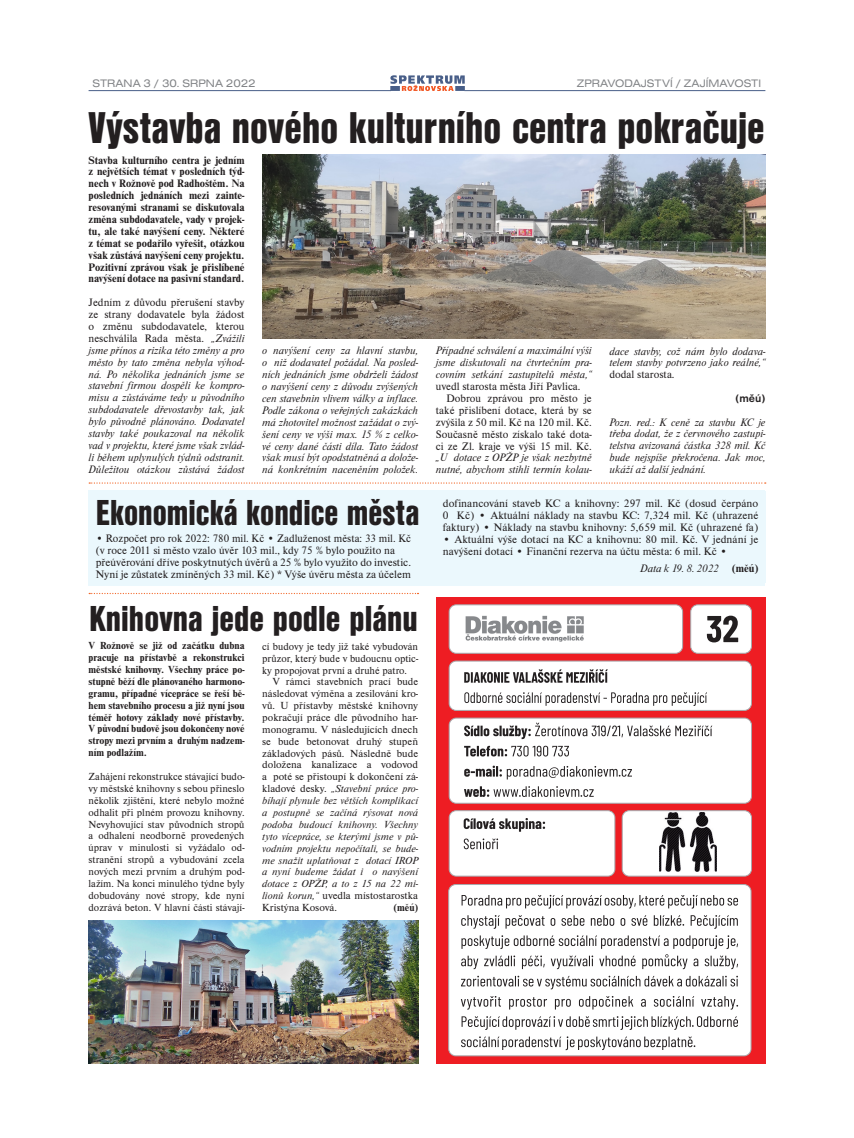
<style>
.page{position:relative;width:854px;height:1138px;background:#fff}
.page>*{position:absolute;margin:0;border:0;box-sizing:border-box;transform-origin:0 0}
.t1{font:46.25px "Nimbus San DEE Blac Cond";color:#231f20}
.t2{font:37.5px "Nimbus San DEE Blac Cond";color:#231f20}
.t3{font:italic 11.25px/11.9px "Nimbus Rom DEE";color:#231f20;text-align:justify}
.t4{font:11.25px/11.9px "Nimbus Rom DEE";color:#231f20}
.t5{font:700 11.25px/11.9px "Nimbus Rom DEE";color:#231f20;text-align:justify}
.t6{font:11.25px "Nimbus San DEE Regu Exte";color:#808285}
.t7{font:700 11.25px "Nimbus San DEE";color:#231f20}
.t8{font:10.62px/11.9px "Nimbus Rom DEE";color:#231f20;text-align:justify}
.t9{font:700 10.62px/11.9px "Nimbus Rom DEE";color:#231f20;text-align:justify}
.s1{font-style:normal}
.s2{font-style:italic}
.s3{font-weight:700;font-style:normal}
</style>
<div class="page">
<svg style="left:390px;top:75px;width:75px;height:16px"></svg>
<hr style="left:89px;top:90px;width:302px;height:1px;background:#485e88">
<hr style="left:464px;top:90px;width:301px;height:1px;background:#485e88">
<div style="left:436px;top:596px;width:329px;height:467px;background:#ee1d23"></div>
<div style="left:449px;top:605px;width:234px;height:48px;background:#fff;border-radius:7px"></div>
<div style="left:449px;top:604px;width:234px;height:49px;border:1px solid #a8a9ad;border-radius:7px"></div>
<div style="left:691px;top:605px;width:60px;height:48px;background:#fff;border-radius:7px"></div>
<div style="left:690px;top:604px;width:62px;height:49px;border:1px solid #a8a9ad;border-radius:7px"></div>
<div style="left:449px;top:661px;width:302px;height:49px;background:#fff;border-radius:7px"></div>
<div style="left:449px;top:660px;width:303px;height:50px;border:1px solid #a8a9ad;border-radius:7px"></div>
<div style="left:449px;top:718px;width:302px;height:85px;background:#fff;border-radius:7px"></div>
<div style="left:449px;top:717px;width:303px;height:86px;border:1px solid #a8a9ad;border-radius:7px"></div>
<div style="left:449px;top:884px;width:302px;height:171px;background:#fff;border-radius:7px"></div>
<div style="left:448px;top:884px;width:303px;height:172px;border:1px solid #a8a9ad;border-radius:7px"></div>
<div style="left:449px;top:810px;width:166px;height:66px;background:#fff;border-radius:7px"></div>
<div style="left:449px;top:810px;width:166px;height:66px;border:1px solid #a8a9ad;border-radius:7px"></div>
<div style="left:622px;top:810px;width:129px;height:66px;background:#fff;border-radius:7px"></div>
<div style="left:622px;top:810px;width:130px;height:66px;border:1px solid #a8a9ad;border-radius:7px"></div>
<svg style="left:464px;top:722px;width:248px;height:75px"></svg>
<svg style="left:464px;top:669px;width:243px;height:37px"></svg>
<svg style="left:707px;top:615px;width:31px;height:27px"></svg>
<svg style="left:464px;top:818px;width:81px;height:31px"></svg>
<svg style="left:461px;top:894px;width:277px;height:156px"></svg>
<img style="left:660px;top:812px;width:57px;height:59px">
<img style="left:465px;top:615px;width:119px;height:27px">
<img style="left:262px;top:155px;width:503px;height:183px">
<svg style="left:89px;top:482px;width:677px;height:1px"></svg>
<div style="left:89px;top:490px;width:676px;height:96px;background:#ebf8fd"></div>
<svg style="left:89px;top:593px;width:329px;height:1px"></svg>
<img style="left:89px;top:920px;width:329px;height:143px">
<p class="t6" style="left:92px;top:77px;width:165px">STRANA 3 / 30. SRPNA 2022</p>
<p class="t6" style="left:577px;top:77px;width:186px">ZPRAVODAJSTVÍ / ZAJÍMAVOSTI</p>
<h1 class="t1" style="left:88px;top:101px;width:678px">Výstavba nového kulturního centra pokračuje</h1>
<p class="t5" style="left:89px;top:154px;width:157px">Stavba kulturního centra je jedním z největších témat v posledních týd&shy;nech v Rožnově pod Radhoštěm. Na posledních jednáních mezi zainte&shy;resovanými stranami se diskutovala změna subdodavatele, vady v projek&shy;tu, ale také navýšení ceny. Některé z témat se podařilo vyřešit, otázkou však zůstává navýšení ceny projektu.<br>Pozitivní zprávou však je přislíbené navýšení dotace na pasivní standard.</p>
<p class="t3" style="left:89px;top:297px;width:158px"><span class="s1">Jedním z důvodu přerušení stavby ze strany dodavatele byla žádost o změnu subdodavatele, kterou neschválila Rada města.</span> „Zvážili jsme přínos a rizika této změny a pro město by tato změna nebyla výhod&shy;ná. Po několika jednáních jsme se stavební firmou dospěli ke kompro&shy;misu a zůstáváme tedy u původního subdodavatele dřevostavby tak, jak bylo původně plánováno. Dodavatel stavby také poukazoval na několik vad v projektu, které jsme však zvlád&shy;li během uplynulých týdnů odstranit.<br>Důležitou otázkou zůstává žádost</p>
<p class="t3" style="left:262px;top:345px;width:158px">o navýšení ceny za hlavní stavbu, o niž dodavatel požádal. Na posled&shy;ních jednáních jsme obdrželi žádost o navýšení ceny z důvodu zvýšených cen stavebnin vlivem války a inflace.<br>Podle zákona o veřejných zakázkách má zhotovitel možnost zažádat o zvý&shy;šení ceny ve výši max. 15 % z celko&shy;vé ceny dané části díla. Tato žádost však musí být opodstatněná a dolože&shy;ná konkrétním naceněním položek.</p>
<p class="t3" style="left:436px;top:345px;width:158px">Případné schválení a maximální výši jsme diskutovali na čtvrtečním pra&shy;covním setkání zastupitelů města,“</p>
<p class="t3" style="left:609px;top:345px;width:158px">dace stavby, což nám bylo dodava&shy;telem stavby potvrzeno jako reálné,“</p>
<p class="t4" style="left:609px;top:368px;width:67px">dodal starosta.</p>
<p class="t7" style="left:736px;top:392px;width:31px">(měú)</p>
<p class="t3" style="left:609px;top:416px;width:158px">Pozn. red.: K ceně za stavbu KC je třeba dodat, že z červnového zastupi&shy;telstva avizovaná částka 328 mil. Kč bude nejspíše překročena. Jak moc, ukáží až další jednání.</p>
<p class="t4" style="left:436px;top:380px;width:146px">uvedl starosta města Jiří Pavlica.</p>
<p class="t4" style="left:446px;top:392px;width:147px">Dobrou zprávou pro město je</p>
<p class="t4" style="left:436px;top:404px;width:157px">také přislíbení dotace, která by se</p>
<p class="t4" style="left:436px;top:416px;width:157px">zvýšila z 50 mil. Kč na 120 mil. Kč.</p>
<p class="t4" style="left:436px;top:428px;width:157px">Současně město získalo také dota-</p>
<p class="t4" style="left:436px;top:440px;width:157px">ci ze Zl. kraje ve výši 15 mil. Kč.</p>
<p class="t3" style="left:436px;top:452px;width:158px">„U dotace z OPŽP je však nezbytně nutné, abychom stihli termín kolau-</p>
<h2 class="t2" style="left:96px;top:491px;width:325px">Ekonomická kondice města</h2>
<p class="t4" style="left:96px;top:532px;width:317px">• Rozpočet pro rok 2022: 780 mil. Kč • Zadluženost města: 33 mil. Kč (v roce 2011 si město vzalo úvěr 103 mil., kdy 75 % bylo použito na přeúvěrování dříve poskytnutých úvěrů a 25 % bylo využito do investic.<br>Nyní je zůstatek zmíněných 33 mil. Kč) * Výše úvěru města za účelem</p>
<h2 class="t2" style="left:89px;top:597px;width:330px">Knihovna jede podle plánu</h2>
<p class="t9" style="left:89px;top:640px;width:157px">V Rožnově se již od začátku dubna pracuje na přístavbě a rekonstrukci městské knihovny. Všechny práce po&shy;stupně běží dle plánovaného harmono&shy;gramu, případné vícepráce se řeší bě&shy;hem stavebního procesu a již nyní jsou téměř hotovy základy nové přístavby.<br>V původní budově jsou dokončeny nové stropy mezi prvním a druhým nadzem&shy;ním podlažím.</p>
<p class="t8" style="left:89px;top:770px;width:157px">Zahájení rekonstrukce stávající budo&shy;vy městské knihovny s sebou přineslo několik zjištění, které nebylo možné odhalit při plném provozu knihovny.<br>Nevyhovující stav původních stropů a odhalení neodborně provedených úprav v minulosti si vyžádalo od&shy;stranění stropů a vybudování zcela nových mezi prvním a druhým pod&shy;lažím. Na konci minulého týdne byly dobudovány nové stropy, kde nyní dozrává beton. V hlavní části stávají-</p>
<p class="t8" style="left:262px;top:640px;width:157px">cí budovy je tedy již také vybudován průzor, který bude v budoucnu optic&shy;ky propojovat první a druhé patro.</p>
<p class="t8" style="left:262px;top:676px;width:158px;text-indent:11px">V rámci stavebních prací bude následovat výměna a zesilování kro&shy;vů. U přístavby městské knihovny pokračují práce dle původního har&shy;monogramu. V následujících dnech se bude betonovat druhý stupeň základových pásů. Následně bude doložena kanalizace a vodovod a poté se přistoupí k dokončení zá&shy;kladové desky. <span class="s2">„Stavební práce pro&shy;bíhají plynule bez větších komplikací a postupně se začíná rýsovat nová podoba budoucí knihovny. Všechny tyto vícepráce, se kterými jsme v pů&shy;vodním projektu nepočítali, se bude&shy;me snažit uplatňovat z dotací IROP a nyní budeme žádat i o navýšení dotace z OPŽP, a to z 15 na 22 mi&shy;lionů korun,“</span> uvedla místostarostka Kristýna Kosová.</p>
<p class="t9" style="left:394px;top:901px;width:26px">(měú)</p>
<p class="t4" style="left:443px;top:497px;width:317px;text-align:justify">dofinancování staveb KC a knihovny: 297 mil. Kč (dosud čerpáno 0 Kč) • Aktuální náklady na stavbu KC: 7,324 mil. Kč (uhrazené faktury) • Náklady na stavbu knihovny: 5,659 mil. Kč (uhrazené fa)</p>
<p class="t4" style="left:443px;top:533px;width:317px">• Aktuální výše dotací na KC a knihovnu: 80 mil. Kč. V jednání je navýšení dotací • Finanční rezerva na účtu města: 6 mil. Kč •</p>
<p class="t3" style="left:640px;top:562px;width:120px">Data k 19. 8. 2022 <span class="s3">(měú)</span></p>
</div>
